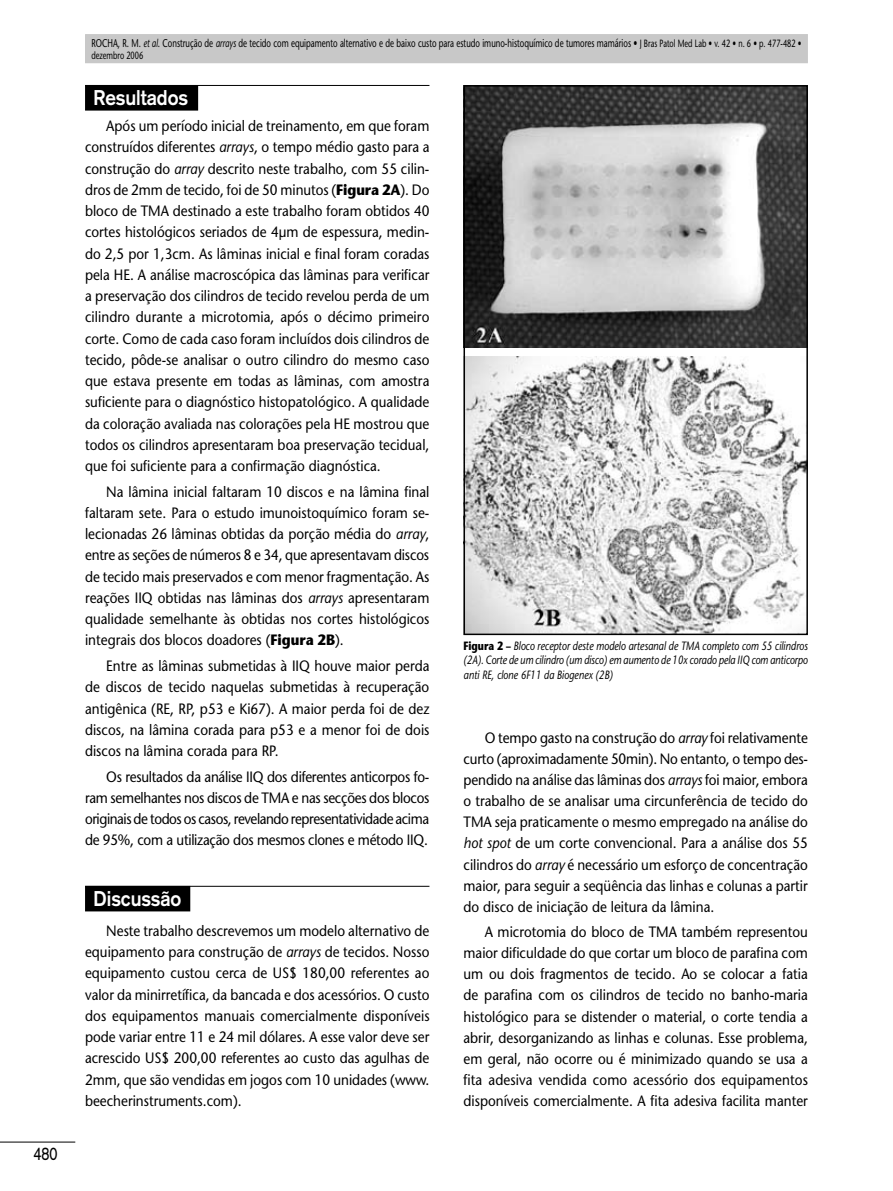
<style>
.page{position:relative;width:893px;height:1191px;background:#fff}
.page>*{position:absolute;margin:0;border:0;box-sizing:border-box;transform-origin:0 0}
.t1{font:700 21px "Akzidenz Grotesk";color:#fff;scale:.9 1}
.t2{font:18px "Akzidenz Grotesk";color:#000;scale:.8 1}
.t3{font:15px/21.3px "Stone Sans";color:#000;text-align:justify;scale:.9 1}
.t4{font:italic 12px/14.4px "Stone Sans";letter-spacing:-.005em;color:#000;text-align:justify;scale:.8 1}
.t5{font:11.25px "Stone Sans";color:#000;scale:.7 1}
.t6{font:10.5px "Stone Sans";color:#000;scale:.7 1}
.s1{font-style:italic}
.s2{font-size:10.5px}
.s3{font-weight:700}
.s4{font-weight:700;font-style:normal}
</style>
<div class="page">
<div style="left:86px;top:35px;width:721px;height:27px;background:#c8c8c8"></div>
<div style="left:85px;top:34px;width:723px;height:29px;border:2px solid #c8c8c8"></div>
<hr style="left:0;top:1141px;width:75px;height:1px;background:#000">
<div style="left:86px;top:886px;width:104px;height:24px;background:#000"></div>
<div style="left:85px;top:886px;width:105px;height:25px;border:2px solid #000"></div>
<hr style="left:85px;top:886px;width:344px;height:1px;background:#000">
<div style="left:86px;top:86px;width:111px;height:24px;background:#000"></div>
<div style="left:85px;top:85px;width:113px;height:26px;border:2px solid #000"></div>
<hr style="left:85px;top:85px;width:344px;height:1px;background:#000">
<img style="left:467px;top:88px;width:338px;height:259px">
<img style="left:467px;top:357px;width:338px;height:275px">
<div style="left:464px;top:85px;width:344px;height:550px;border:2px solid #000"></div>
<p class="t2" style="left:33px;top:1142px;width:32px">480</p>
<p class="t5" style="left:91px;top:36px;width:15px">Rocha</p>
<p class="t5" style="left:118px;top:36px;width:978px">, R. M. <span class="s1">et al</span>. Construção de <span class="s1">arrays</span> de tecido com equipamento alternativo e de baixo custo para estudo imuno-histoquímico de tumores mamários • <span class="s2">J Bras Patol Med Lab • v. 42 • n. 6 • p. 477-482 •</span></p>
<p class="t6" style="left:91px;top:49px;width:76px">dezembro 2006</p>
<h1 class="t1" style="left:94px;top:85px;width:107px">Resultados</h1>
<p class="t3" style="left:85px;top:115px;width:384px;text-indent:21px">Após um período inicial de treinamento, em que foram construídos diferentes <span class="s1">arrays</span>, o tempo médio gasto para a construção do <span class="s1">array</span> descrito neste trabalho, com 55 cilin&shy;dros de 2mm de tecido, foi de 50 minutos (<span class="s3">Figura 2A</span>). Do bloco de TMA destinado a este trabalho foram obtidos 40 cortes histológicos seriados de 4µm de espessura, medin&shy;do 2,5 por 1,3cm. As lâminas inicial e final foram coradas pela HE. A análise macroscópica das lâminas para verificar a preservação dos cilindros de tecido revelou perda de um cilindro durante a microtomia, após o décimo primeiro corte. Como de cada caso foram incluídos dois cilindros de tecido, pôde-se analisar o outro cilindro do mesmo caso que estava presente em todas as lâminas, com amostra suficiente para o diagnóstico histopatológico. A qualidade da coloração avaliada nas colorações pela HE mostrou que todos os cilindros apresentaram boa preservação tecidual, que foi suficiente para a confirmação diagnóstica.</p>
<p class="t3" style="left:85px;top:481px;width:384px;text-indent:21px">Na lâmina inicial faltaram 10 discos e na lâmina final faltaram sete. Para o estudo imunoistoquímico foram se&shy;lecionadas 26 lâminas obtidas da porção média do <span class="s1">array</span>, entre as seções de números 8 e 34, que apresentavam discos de tecido mais preservados e com menor fragmentação. As reações IIQ obtidas nas lâminas dos <span class="s1">arrays</span> apresentaram qualidade semelhante às obtidas nos cortes histológicos integrais dos blocos doadores (<span class="s3">Figura 2B</span>).</p>
<p class="t3" style="left:85px;top:655px;width:384px;text-indent:21px">Entre as lâminas submetidas à IIQ houve maior perda de discos de tecido naquelas submetidas à recuperação antigênica (RE, RP, p53 e Ki67). A maior perda foi de dez discos, na lâmina corada para p53 e a menor foi de dois discos na lâmina corada para RP.</p>
<p class="t3" style="left:85px;top:765px;width:384px;text-indent:21px">Os resultados da análise IIQ dos diferentes anticorpos fo&shy;ram semelhantes nos discos de TMA e nas secções dos blocos originais de todos os casos, revelando representatividade acima de 95%, com a utilização dos mesmos clones e método IIQ.</p>
<h1 class="t1" style="left:94px;top:886px;width:99px">Discussão</h1>
<p class="t3" style="left:85px;top:920px;width:384px;text-indent:21px">Neste trabalho descrevemos um modelo alternativo de equipamento para construção de <span class="s1">arrays</span> de tecidos. Nosso equipamento custou cerca de US$ 180,00 referentes ao valor da minirretífica, da bancada e dos acessórios. O custo dos equipamentos manuais comercialmente disponíveis pode variar entre 11 e 24 mil dólares. A esse valor deve ser acrescido US$ 200,00 referentes ao custo das agulhas de 2mm, que são vendidas em jogos com 10 unidades (www. beecherinstruments.com).</p>
<p class="t4" style="left:464px;top:638px;width:432px"><span class="s4">Figura 2 –</span> Bloco receptor deste modelo artesanal de TMA completo com 55 cilindros (2A). Corte de um cilindro (um disco) em aumento de 10x corado pela IIQ com anticorpo anti RE, clone 6F11 da Biogenex (2B)</p>
<p class="t3" style="left:464px;top:727px;width:384px;text-indent:21px">O tempo gasto na construção do <span class="s1">array</span> foi relativamente curto (aproximadamente 50min). No entanto, o tempo des&shy;pendido na análise das lâminas dos <span class="s1">arrays</span> foi maior, embora o trabalho de se analisar uma circunferência de tecido do TMA seja praticamente o mesmo empregado na análise do <span class="s1">hot spot</span> de um corte convencional. Para a análise dos 55 cilindros do <span class="s1">array</span> é necessário um esforço de concentração maior, para seguir a seqüência das linhas e colunas a partir do disco de iniciação de leitura da lâmina.</p>
<p class="t3" style="left:464px;top:921px;width:384px;text-indent:21px">A microtomia do bloco de TMA também representou maior dificuldade do que cortar um bloco de parafina com um ou dois fragmentos de tecido. Ao se colocar a fatia de parafina com os cilindros de tecido no banho-maria histológico para se distender o material, o corte tendia a abrir, desorganizando as linhas e colunas. Esse problema, em geral, não ocorre ou é minimizado quando se usa a fita adesiva vendida como acessório dos equipamentos disponíveis comercialmente. A fita adesiva facilita manter</p>
</div>
